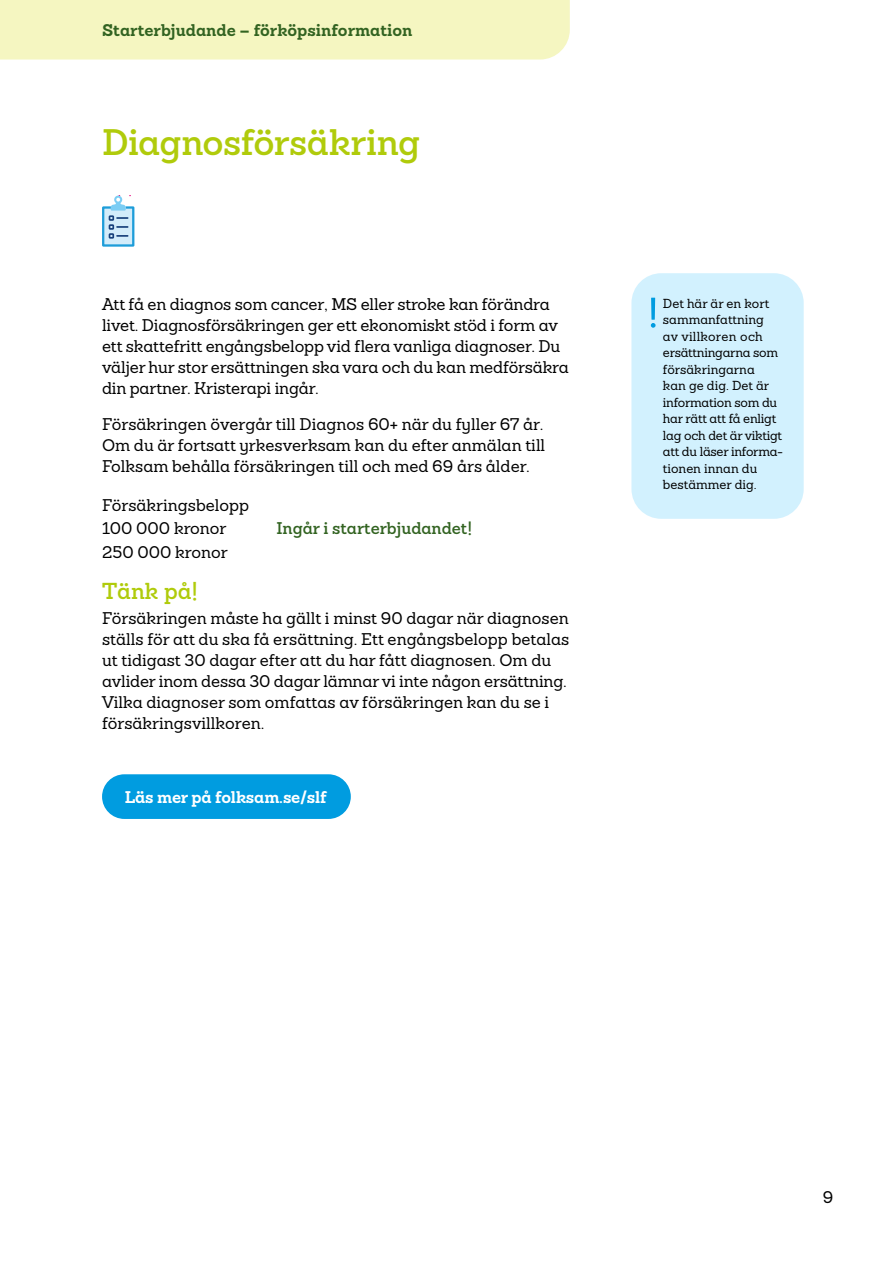
<style>
.page{position:relative;width:893px;height:1263px;background:#fff}
.page>*{position:absolute;margin:0;border:0;box-sizing:border-box;transform-origin:0 0}
.Rubrik_24_26{font:600 36px "Sanchez Folksam";letter-spacing:-.015em;color:#b0cb0b}
.Rubrik_15_18{font:600 22.5px "Sanchez Folksam";color:#b0cb0b}
.Brödtext_11_14{font:500 16.5px/21px "Sanchez Folksam";letter-spacing:-.01em;color:#000}
.Brödtext_nytt_stycke_2_11_14{font:500 16.5px/21px "Sanchez Folksam";color:#000;text-align:justify}
.Huvud_-_låsupp_färg_1{font:700 16.5px "Sanchez Folksam";color:#326321}
.Brödtext_11_14-2{font:600 16.5px "Sanchez Folksam";color:#326321}
.t1{font:700 16.5px "Sanchez Folksam";letter-spacing:-.01em;color:#fff}
.t2{font:500 12.75px/16.5px "Sanchez Folksam";color:#000}
</style>
<div class="page">
<div style="left:0;top:0;width:570px;height:60px;background:#f5f6c1"></div>
<div style="left:631px;top:273px;width:173px;height:246px;background:#d2f1fe;border-radius:30px"></div>
<svg style="left:651px;top:298px;width:5px;height:30px"></svg>
<svg style="left:102px;top:196px;width:32px;height:51px;background:#a7d2ea"></svg>
<div style="left:102px;top:774px;width:249px;height:45px;background:#009ce0;border-radius:22px"></div>
<p class="Huvud_-_låsupp_färg_1" style="left:102px;top:19px;width:312px">Starterbjudande – förköpsinformation</p>
<p class="Rubrik_24_26" style="left:102px;top:118px;width:320px">Diagnosförsäkring</p>
<p class="Brödtext_11_14" style="left:102px;top:293px;width:468px">Att få en diagnos som cancer, MS eller stroke kan förändra livet. Diagnosförsäkringen ger ett ekonomiskt stöd i form av ett skattefritt engångsbelopp vid flera vanliga diagnoser. Du väljer hur stor ersättningen ska vara och du kan medförsäkra din partner. Kristerapi ingår.</p>
<p class="Brödtext_nytt_stycke_2_11_14" style="left:102px;top:413px;width:445px">Försäkringen övergår till Diagnos 60+ när du fyller 67 år.<br>Om du är fortsatt yrkesverksam kan du efter anmälan till Folksam behålla försäkringen till och med 69 års ålder.</p>
<p class="Brödtext_nytt_stycke_2_11_14" style="left:102px;top:494px;width:149px">Försäkringsbelopp</p>
<p class="Brödtext_11_14" style="left:102px;top:518px;width:126px">100 000 kronor</p>
<p class="Brödtext_11_14-2" style="left:276px;top:517px;width:197px">Ingår i starterbjudandet!</p>
<p class="Brödtext_11_14" style="left:102px;top:541px;width:127px">250 000 kronor</p>
<p class="Rubrik_15_18" style="left:102px;top:576px;width:98px">Tänk på!</p>
<p class="Brödtext_11_14" style="left:102px;top:608px;width:469px">Försäkringen måste ha gällt i minst 90 dagar när diagnosen ställs för att du ska få ersättning. Ett engångsbelopp betalas ut tidigast 30 dagar efter att du har fått diagnosen. Om du avlider inom dessa 30 dagar lämnar vi inte någon ersättning.<br>Vilka diagnoser som omfattas av försäkringen kan du se i försäkringsvillkoren.</p>
<p class="t1" style="left:125px;top:785px;width:204px">Läs mer på folksam.se/slf</p>
<p class="t2" style="left:663px;top:295px;width:122px">Det här är en kort sammanfattning<br>av villkoren och ersättningarna som försäkringarna<br>kan ge dig. Det är information som du har rätt att få enligt lag och det är viktigt att du läser informa&shy;tionen innan du bestämmer dig.</p>
<p class="Brödtext_11_14" style="left:823px;top:1187px;width:12px">9</p>
</div>
